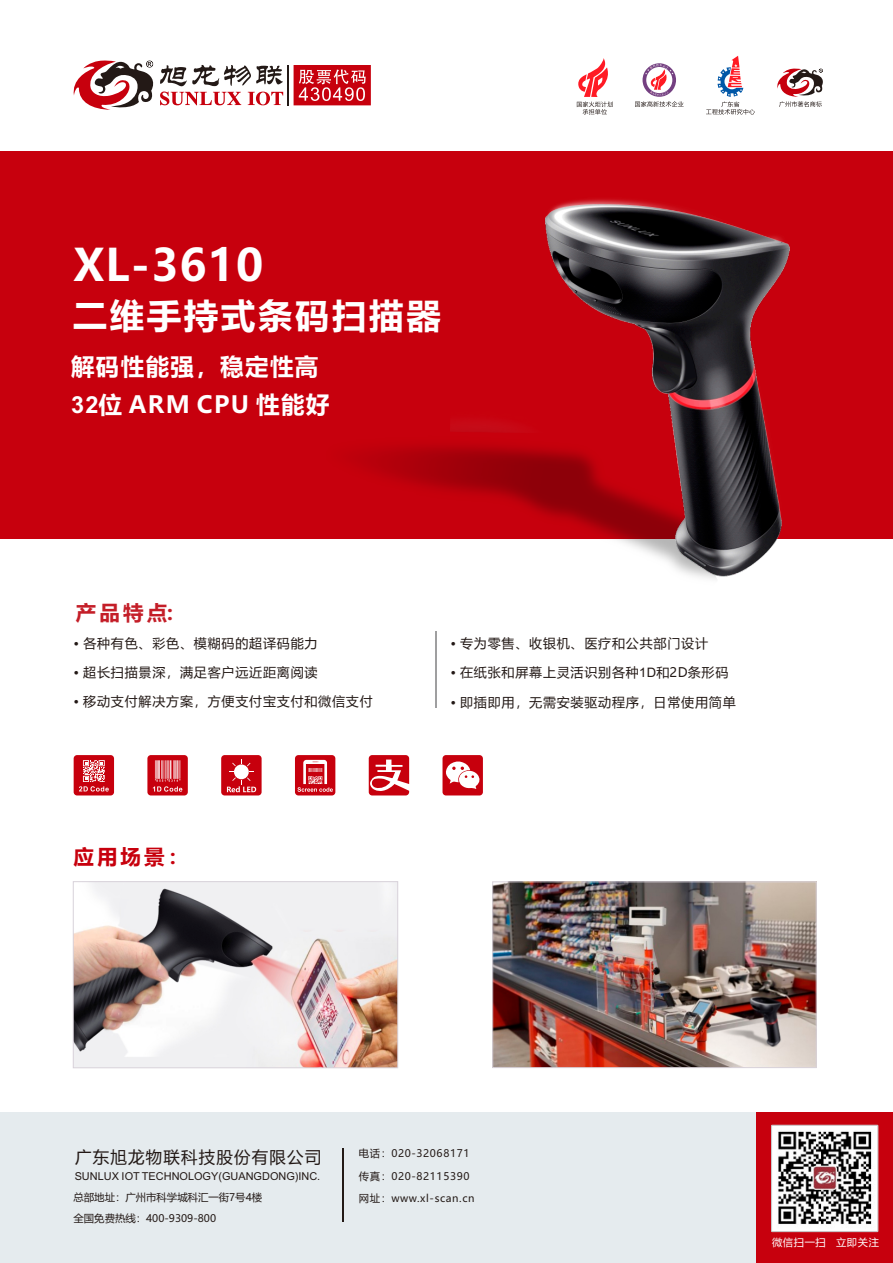
<style>
.page{position:relative;width:893px;height:1263px;background:#fff}
.page>*{position:absolute;margin:0;border:0;box-sizing:border-box;transform-origin:0 0}
.t1{font:700 44.1px "Microsoft Ya Hei";letter-spacing:.025em;color:#fff}
.t2{font:700 34.5px "Microsoft Ya Hei";letter-spacing:.075em;color:#fff}
.t3{font:700 23.55px/38.2px "Microsoft Ya Hei";letter-spacing:.06em;color:#fff}
.t4{font:700 20.4px "Microsoft Ya Hei";color:#c7000d}
.t5{font:700 20.4px "Microsoft Ya Hei";color:#c41e28}
.t6{font:16.5px "Microsoft Ya Hei";letter-spacing:.07em;color:#231916}
.t7{font:13.05px "Microsoft Ya Hei";letter-spacing:.06em;color:#231916}
.t8{font:10.95px "Arial";color:#231916}
.t9{font:10.35px/22.4px "Microsoft Ya Hei";letter-spacing:.06em;color:#231916}
.t10{font:10.35px/20.4px "Microsoft Ya Hei";color:#231916}
.t11{font:10.2px "Microsoft Ya Hei";letter-spacing:.06em;color:#fff}
.s1{font-family:"Arial"}
.s2{font-weight:700}
</style>
<div class="page">
<div style="left:0;top:151px;width:893px;height:387px;background:#c7000d"></div>
<svg style="left:706px;top:56px;width:49px;height:59px"></svg>
<svg style="left:577px;top:58px;width:36px;height:57px"></svg>
<svg style="left:635px;top:63px;width:49px;height:44px"></svg>
<svg style="left:777px;top:68px;width:46px;height:39px"></svg>
<div style="left:755px;top:1113px;width:138px;height:150px;background:#c7000d"></div>
<img style="left:771px;top:1125px;width:107px;height:106px">
<div style="left:771px;top:1125px;width:107px;height:107px;border:1px solid #c9c9ca"></div>
<div style="left:0;top:1113px;width:755px;height:150px;background:#e5ebee"></div>
<hr style="left:342px;top:1149px;width:1px;height:73px;background:#231916">
<hr style="left:288px;top:65px;width:1px;height:40px;background:#231916">
<svg style="left:73px;top:60px;width:210px;height:50px"></svg>
<svg style="left:294px;top:65px;width:77px;height:40px;background:#d2333d"></svg>
<hr style="left:435px;top:632px;width:1px;height:76px;background:#9f9fa0">
<div style="left:147px;top:755px;width:41px;height:40px;background:#c7000d;border-radius:3px"></div>
<svg style="left:153px;top:760px;width:29px;height:32px"></svg>
<div style="left:74px;top:755px;width:40px;height:40px;background:#c7000d;border-radius:3px"></div>
<svg style="left:79px;top:760px;width:30px;height:31px"></svg>
<svg style="left:442px;top:755px;width:41px;height:40px"></svg>
<svg style="left:369px;top:755px;width:40px;height:40px"></svg>
<div style="left:221px;top:755px;width:41px;height:40px;background:#c7000d;border-radius:3px"></div>
<svg style="left:227px;top:759px;width:29px;height:33px"></svg>
<svg style="left:295px;top:755px;width:40px;height:40px;background:#d33842"></svg>
<img style="left:75px;top:883px;width:321px;height:183px">
<div style="left:73px;top:881px;width:325px;height:187px;border:1px solid #d8d2da"></div>
<img style="left:494px;top:883px;width:321px;height:183px">
<div style="left:492px;top:881px;width:325px;height:187px;border:1px solid #d8d2da"></div>
<img style="left:294px;top:424px;width:239px;height:115px">
<img style="left:533px;top:199px;width:257px;height:380px">
<h1 class="t1" style="left:74px;top:245px;width:191px">XL-3610</h1>
<h2 class="t2" style="left:73px;top:300px;width:370px">二维手持式条码扫描器</h2>
<h3 class="t3" style="left:71px;top:349px;width:260px">解码性能强，稳定性高<br><span class="s1">32</span>位 ARM CPU 性能好</h3>
<h3 class="t5" style="left:76px;top:603px;width:99px">产品特点:</h3>
<p class="t7" style="left:74px;top:637px;width:245px"><span class="s2">·</span> 各种有色、彩色、模糊码的超译码能力</p>
<p class="t7" style="left:74px;top:666px;width:245px"><span class="s2">·</span> 超长扫描景深，满足客户远近距离阅读</p>
<p class="t7" style="left:74px;top:695px;width:301px"><span class="s2">·</span> 移动支付解决方案，方便支付宝支付和微信支付</p>
<h3 class="t4" style="left:73px;top:847px;width:116px">应用场景：</h3>
<p class="t7" style="left:450px;top:637px;width:259px"><span class="s2">·</span> 专为零售、收银机、医疗和公共部门设计</p>
<p class="t7" style="left:450px;top:666px;width:280px"><span class="s2">·</span> 在纸张和屏幕上灵活识别各种<span class="s1">1D</span>和2D条形码</p>
<p class="t7" style="left:450px;top:696px;width:287px"><span class="s2">·</span> 即插即用，无需安装驱动程序，日常使用简单</p>
<p class="t6" style="left:75px;top:1149px;width:248px">广东旭龙物联科技股份有限公司</p>
<p class="t8" style="left:75px;top:1172px;width:247px">SUNLUX IOT TECHNOLOGY(GUANGDONG)INC.</p>
<p class="t10" style="left:74px;top:1188px;width:190px">总部地址：广州市科学城科汇一街7号4楼全国免费热线：400-9309-800</p>
<p class="t9" style="left:359px;top:1143px;width:117px">电话：020-32068171传真：020-82115390网址：www.xl-scan.cn</p>
<p class="t11" style="left:772px;top:1237px;width:108px">微信扫一扫　立即关注</p>
</div>
